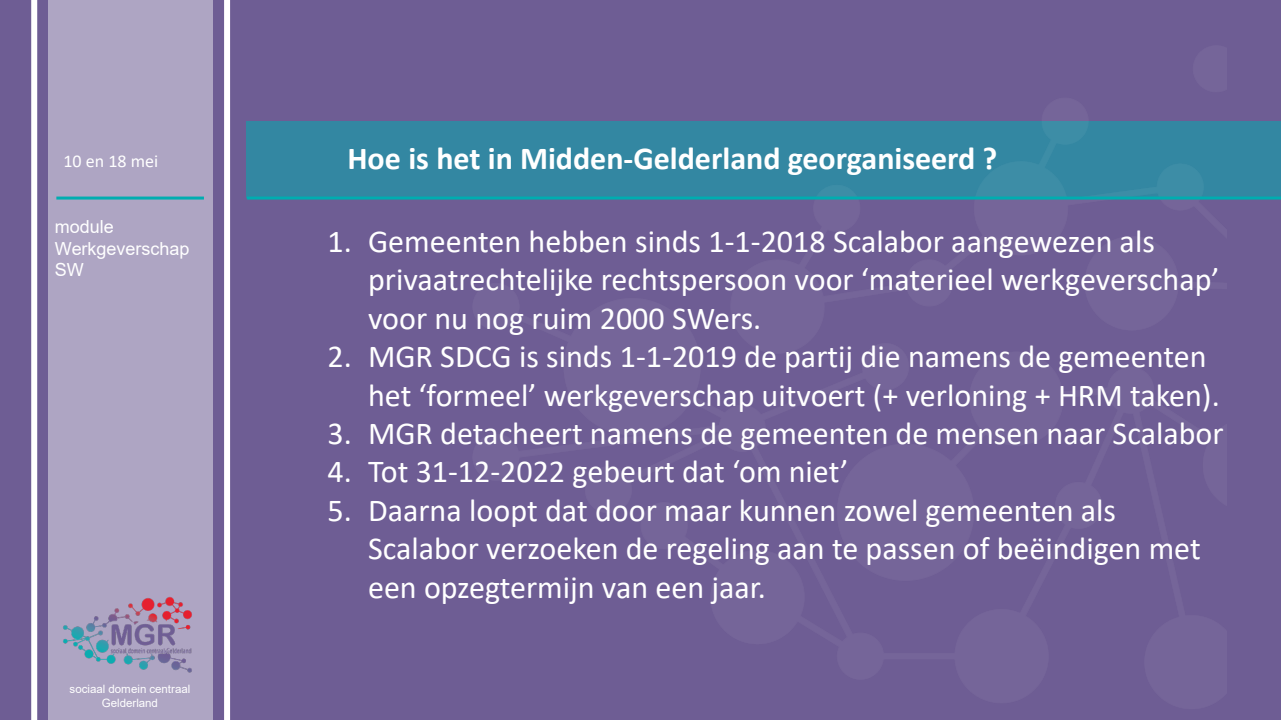
<style>
.page{position:relative;width:1281px;height:720px;background:#fff}
.page>*{position:absolute;margin:0;border:0;box-sizing:border-box;transform-origin:0 0}
.t1{font:32px/38.4px "Calibri";color:#fff}
.t2{font:700 32px "Calibri";color:#fff}
.t3{font:18px/21.6px "Arial";letter-spacing:-.005em;color:#fff}
.t4{font:18px "Calibri";color:#fff}
.t5{font:11.5px/13.8px "Arial";letter-spacing:-.005em;color:#fff;text-align:center}
</style>
<div class="page">
<div style="left:0;top:0;width:1280px;height:720px;background:#6e5d94"></div>
<svg style="left:31px;top:0;width:199px;height:720px"></svg>
<div style="left:247px;top:121px;width:1033px;height:77px;background:#3387a2"></div>
<div style="left:48px;top:0;width:164px;height:720px;background:#aea5c3"></div>
<hr style="left:56px;top:197px;width:148px;height:3px;background:#00adb0">
<hr style="left:247px;top:197px;width:1033px;height:3px;background:#00adb0">
<img style="left:63px;top:597px;width:129px;height:76px">
<p class="t4" style="left:63px;top:149px;width:96px">10 en 18 mei</p>
<p class="t2" style="left:347px;top:135px;width:651px">Hoe is het in Midden-Gelderland georganiseerd ?</p>
<p class="t3" style="left:55px;top:216px;width:60px">module</p>
<p class="t3" style="left:55px;top:238px;width:136px">Werkgeverschap<br>SW</p>
<p class="t5" style="left:70px;top:682px;width:122px">sociaal domein centraal<br>Gelderland</p>
<p class="t1" style="left:368px;top:221px;width:853px;text-indent:-41px">1. Gemeenten hebben sinds 1-1-2018 Scalabor aangewezen als privaatrechtelijke rechtspersoon voor ‘materieel werkgeverschap’ voor nu nog ruim 2000 SWers.</p>
<p class="t1" style="left:368px;top:337px;width:853px;text-indent:-41px">2. MGR SDCG is sinds 1-1-2019 de partij die namens de gemeenten het ‘formeel’ werkgeverschap uitvoert (+ verloning + HRM taken).</p>
<p class="t1" style="left:327px;top:413px;width:897px">3. MGR detacheert namens de gemeenten de mensen naar Scalabor</p>
<p class="t1" style="left:327px;top:452px;width:522px">4. Tot 31-12-2022 gebeurt dat ‘om niet’</p>
<p class="t1" style="left:368px;top:490px;width:834px;text-indent:-41px">5. Daarna loopt dat door maar kunnen zowel gemeenten als<br>Scalabor verzoeken de regeling aan te passen of beëindigen met een opzegtermijn van een jaar.</p>
</div>
